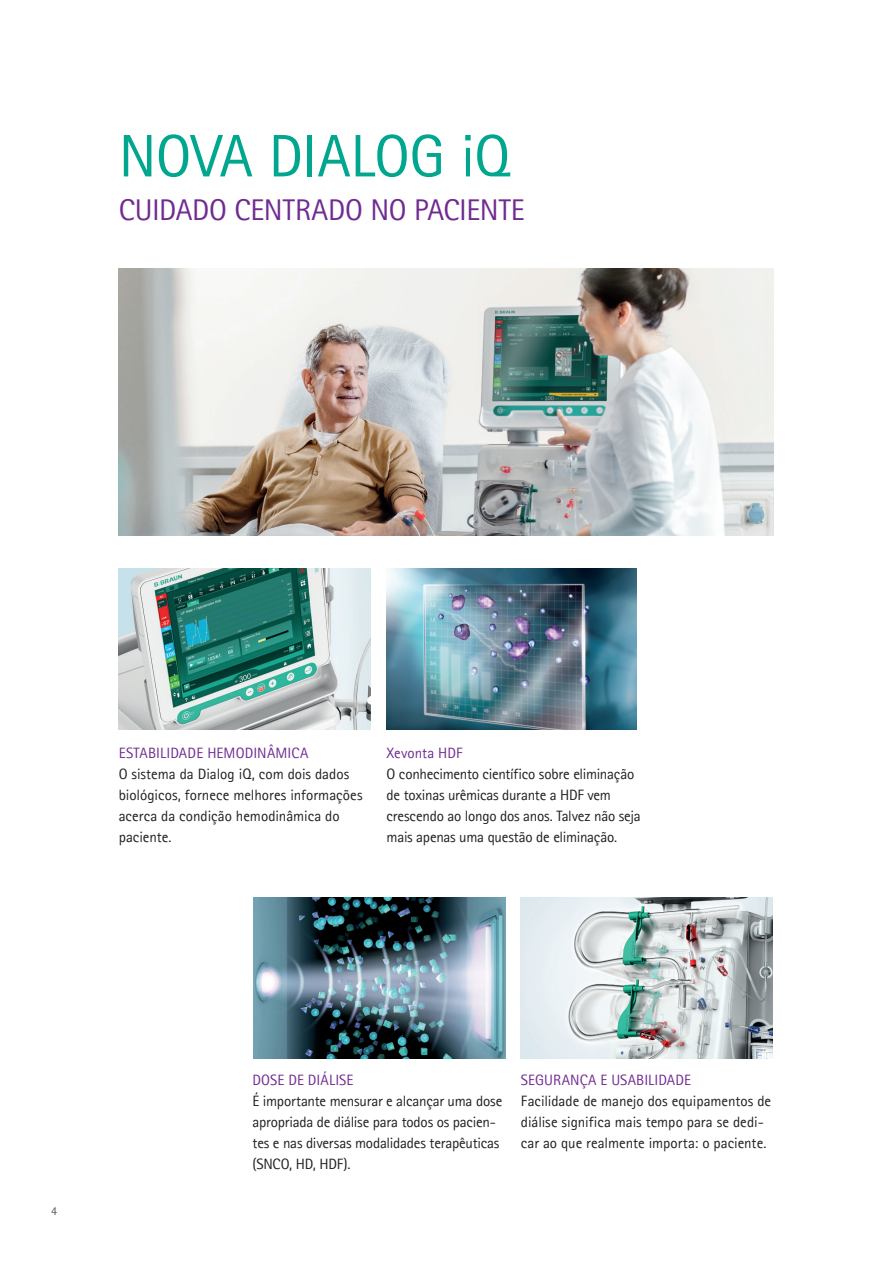
<style>
.page{position:relative;width:893px;height:1263px;background:#fff}
.page>*{position:absolute;margin:0;border:0;box-sizing:border-box;transform-origin:0 0}
.t1{font:60px "Rotis Sans Serif";letter-spacing:-.01em;color:#00a78e}
.t2{font:30px "Rotis Sans Serif";letter-spacing:-.01em;color:#702b91}
.t3{font:15px/21px "Rotis Sans Serif";letter-spacing:-.005em;color:#231f20}
.t4{font:15px "Rotis Sans Serif";letter-spacing:.005em;color:#702b91}
.t5{font:12px "Rotis Sans Serif";color:#57585a}
</style>
<div class="page">
<img style="left:521px;top:897px;width:252px;height:162px">
<img style="left:119px;top:269px;width:655px;height:267px">
<img style="left:253px;top:897px;width:252px;height:162px">
<img style="left:387px;top:568px;width:249px;height:162px">
<img style="left:119px;top:568px;width:252px;height:162px">
<h1 class="t1" style="left:119px;top:121px;width:394px">NOVA DIALOG iQ</h1>
<h2 class="t2" style="left:119px;top:192px;width:408px">CUIDADO CENTRADO NO PACIENTE</h2>
<p class="t4" style="left:119px;top:744px;width:191px">ESTABILIDADE HEMODINÂMICA</p>
<p class="t3" style="left:119px;top:763px;width:245px">O sistema da Dialog iQ, com dois dados biológicos, fornece melhores informações acerca da condição hemodinâmica do paciente.</p>
<p class="t4" style="left:387px;top:744px;width:77px">Xevonta HDF</p>
<p class="t3" style="left:387px;top:763px;width:256px">O conhecimento científico sobre eliminação de toxinas urêmicas durante a HDF vem crescendo ao longo dos anos. Talvez não seja mais apenas uma questão de eliminação.</p>
<p class="t5" style="left:51px;top:1204px;width:7px">4</p>
<p class="t4" style="left:253px;top:1071px;width:102px">DOSE DE DIÁLISE</p>
<p class="t3" style="left:253px;top:1090px;width:251px">É importante mensurar e alcançar uma dose apropriada de diálise para todos os pacien&shy;tes e nas diversas modalidades terapêuticas (SNCO, HD, HDF).</p>
<p class="t4" style="left:521px;top:1071px;width:172px">SEGURANÇA E USABILIDADE</p>
<p class="t3" style="left:521px;top:1090px;width:252px">Facilidade de manejo dos equipamentos de diálise significa mais tempo para se dedi&shy;car ao que realmente importa: o paciente.</p>
</div>
